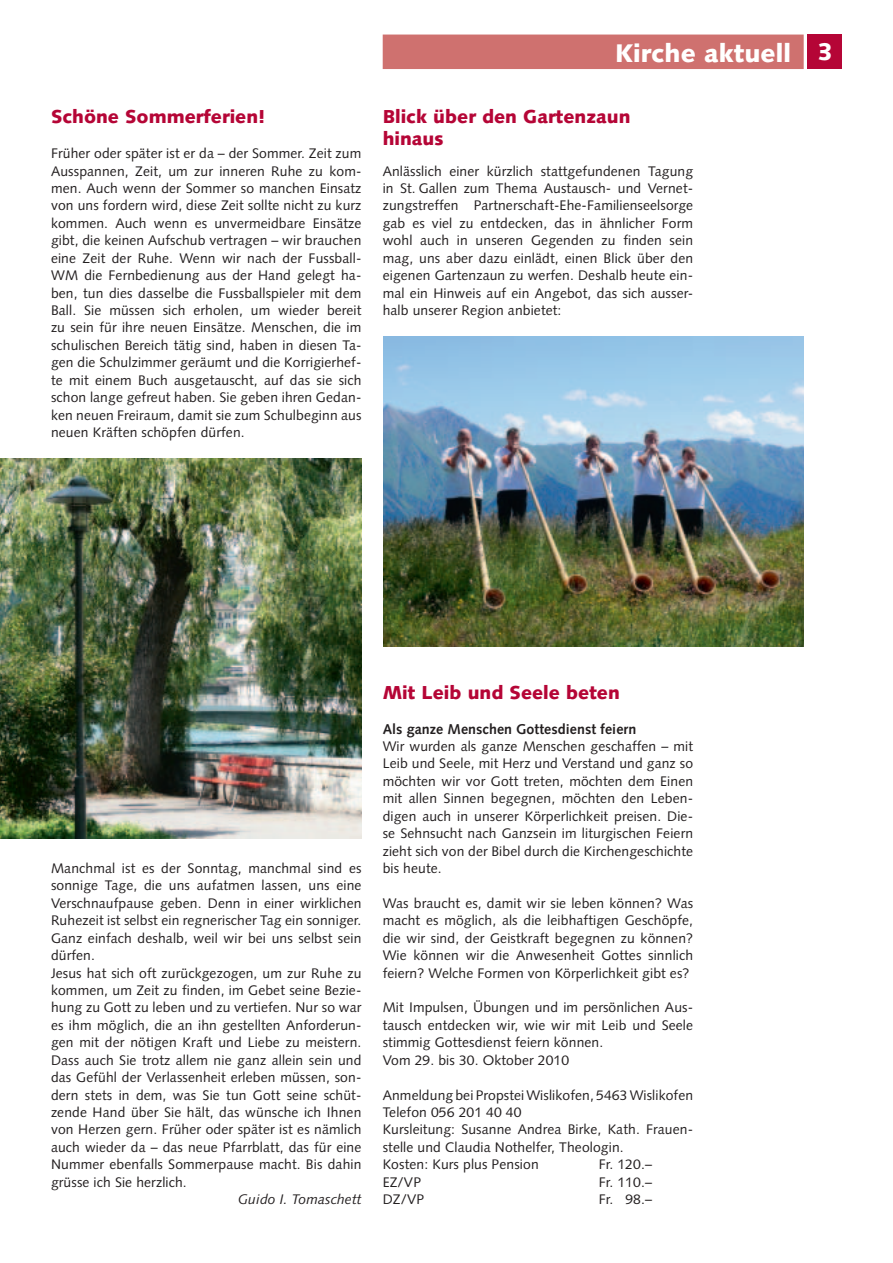
<style>
.page{position:relative;width:893px;height:1263px;background:#fff}
.page>*{position:absolute;margin:0;border:0;box-sizing:border-box;transform-origin:0 0}
.t1{font:900 25.5px "Syntax";color:#fff}
.t2{font:900 18.75px/21.8px "Syntax";color:#b50536}
.t3{font:700 14.25px "Syntax";letter-spacing:.005em;color:#231f20}
.t4{font:13.8px/17.4px "Syntax";letter-spacing:.01em;color:#231f20;text-align:justify}
.t5{font:italic 13.8px "Syntax";letter-spacing:.01em;color:#231f20}
.s1{font-size:24px}
</style>
<div class="page">
<div style="left:808px;top:35px;width:34px;height:34px;background:#b50536"></div>
<div style="left:383px;top:35px;width:421px;height:34px;background:#cf716f"></div>
<img style="left:0;top:458px;width:361px;height:380px">
<img style="left:383px;top:337px;width:421px;height:309px">
<h2 class="t2" style="left:51px;top:106px;width:216px">Schöne Sommerferien!</h2>
<p class="t4" style="left:51px;top:145px;width:312px">Früher oder später ist er da – der Sommer. Zeit zum Ausspannen, Zeit, um zur inneren Ruhe zu kom&shy;men. Auch wenn der Sommer so manchen Einsatz von uns fordern wird, diese Zeit sollte nicht zu kurz kommen. Auch wenn es unvermeidbare Einsätze gibt, die keinen Aufschub vertragen – wir brauchen eine Zeit der Ruhe. Wenn wir nach der Fussball-WM die Fernbedienung aus der Hand gelegt ha&shy;ben, tun dies dasselbe die Fussballspieler mit dem Ball. Sie müssen sich erholen, um wieder bereit zu sein für ihre neuen Einsätze. Menschen, die im schulischen Bereich tätig sind, haben in diesen Ta&shy;gen die Schulzimmer geräumt und die Korrigierhef&shy;te mit einem Buch ausgetauscht, auf das sie sich schon lange gefreut haben. Sie geben ihren Gedan&shy;ken neuen Freiraum, damit sie zum Schulbeginn aus neuen Kräften schöpfen dürfen.</p>
<h1 class="t1" style="left:615px;top:38px;width:219px">Kirche aktuell <span class="s1">3</span></h1>
<h2 class="t2" style="left:383px;top:106px;width:249px">Blick über den Gartenzaun hinaus</h2>
<p class="t4" style="left:383px;top:162px;width:312px">Anlässlich einer kürzlich stattgefundenen Tagung in St. Gallen zum Thema Austausch- und Vernet&shy;zungstreffen Partnerschaft-Ehe-Familienseelsorge gab es viel zu entdecken, das in ähnlicher Form wohl auch in unseren Gegenden zu finden sein mag, uns aber dazu einlädt, einen Blick über den eigenen Gartenzaun zu werfen. Deshalb heute ein&shy;mal ein Hinweis auf ein Angebot, das sich ausser&shy;halb unserer Region anbietet:</p>
<p class="t4" style="left:51px;top:859px;width:312px;text-align:left">Manchmal ist es der Sonntag, manchmal sind es sonnige Tage, die uns aufatmen lassen, uns eine Verschnaufpause geben. Denn in einer wirklichen Ruhezeit ist selbst ein regnerischer Tag ein sonniger.<br>Ganz einfach deshalb, weil wir bei uns selbst sein dürfen.<br>Jesus hat sich oft zurückgezogen, um zur Ruhe zu kommen, um Zeit zu finden, im Gebet seine Bezie&shy;hung zu Gott zu leben und zu vertiefen. Nur so war es ihm möglich, die an ihn gestellten Anforderun&shy;gen mit der nötigen Kraft und Liebe zu meistern.<br>Dass auch Sie trotz allem nie ganz allein sein und das Gefühl der Verlassenheit erleben müssen, son&shy;dern stets in dem, was Sie tun Gott seine schüt&shy;zende Hand über Sie hält, das wünsche ich Ihnen von Herzen gern. Früher oder später ist es nämlich auch wieder da – das neue Pfarrblatt, das für eine Nummer ebenfalls Sommerpause macht. Bis dahin grüsse ich Sie herzlich.</p>
<p class="t5" style="left:238px;top:1191px;width:125px">Guido I. Tomaschett</p>
<h2 class="t2" style="left:383px;top:681px;width:239px">Mit Leib und Seele beten</h2>
<p class="t3" style="left:383px;top:720px;width:255px">Als ganze Menschen Gottesdienst feiern</p>
<p class="t4" style="left:383px;top:737px;width:312px">Wir wurden als ganze Menschen geschaffen – mit Leib und Seele, mit Herz und Verstand und ganz so möchten wir vor Gott treten, möchten dem Einen mit allen Sinnen begegnen, möchten den Leben&shy;digen auch in unserer Körperlichkeit preisen. Die&shy;se Sehnsucht nach Ganzsein im liturgischen Feiern zieht sich von der Bibel durch die Kirchengeschichte bis heute.</p>
<p class="t4" style="left:383px;top:894px;width:312px">Was braucht es, damit wir sie leben können? Was macht es möglich, als die leibhaftigen Geschöpfe, die wir sind, der Geistkraft begegnen zu können?<br>Wie können wir die Anwesenheit Gottes sinnlich feiern? Welche Formen von Körperlichkeit gibt es?</p>
<p class="t4" style="left:383px;top:999px;width:312px;text-align:left">Mit Impulsen, Übungen und im persönlichen Aus&shy;tausch entdecken wir, wie wir mit Leib und Seele stimmig Gottesdienst feiern können.<br>Vom 29. bis 30. Oktober 2010</p>
<p class="t4" style="left:383px;top:1086px;width:312px;text-align:left">Anmeldung bei Propstei Wislikofen, 5463 Wislikofen Telefon 056 201 40 40<br>Kursleitung: Susanne Andrea Birke, Kath. Frauen&shy;stelle und Claudia Nothelfer, Theologin.<br>Kosten: Kurs plus Pension</p>
<p class="t4" style="left:599px;top:1156px;width:55px">Fr. 120.–</p>
<p class="t4" style="left:383px;top:1173px;width:40px">EZ/VP</p>
<p class="t4" style="left:599px;top:1173px;width:55px">Fr. 110.–</p>
<p class="t4" style="left:383px;top:1191px;width:43px">DZ/VP</p>
<p class="t4" style="left:599px;top:1191px;width:55px">Fr. 98.–</p>
</div>
